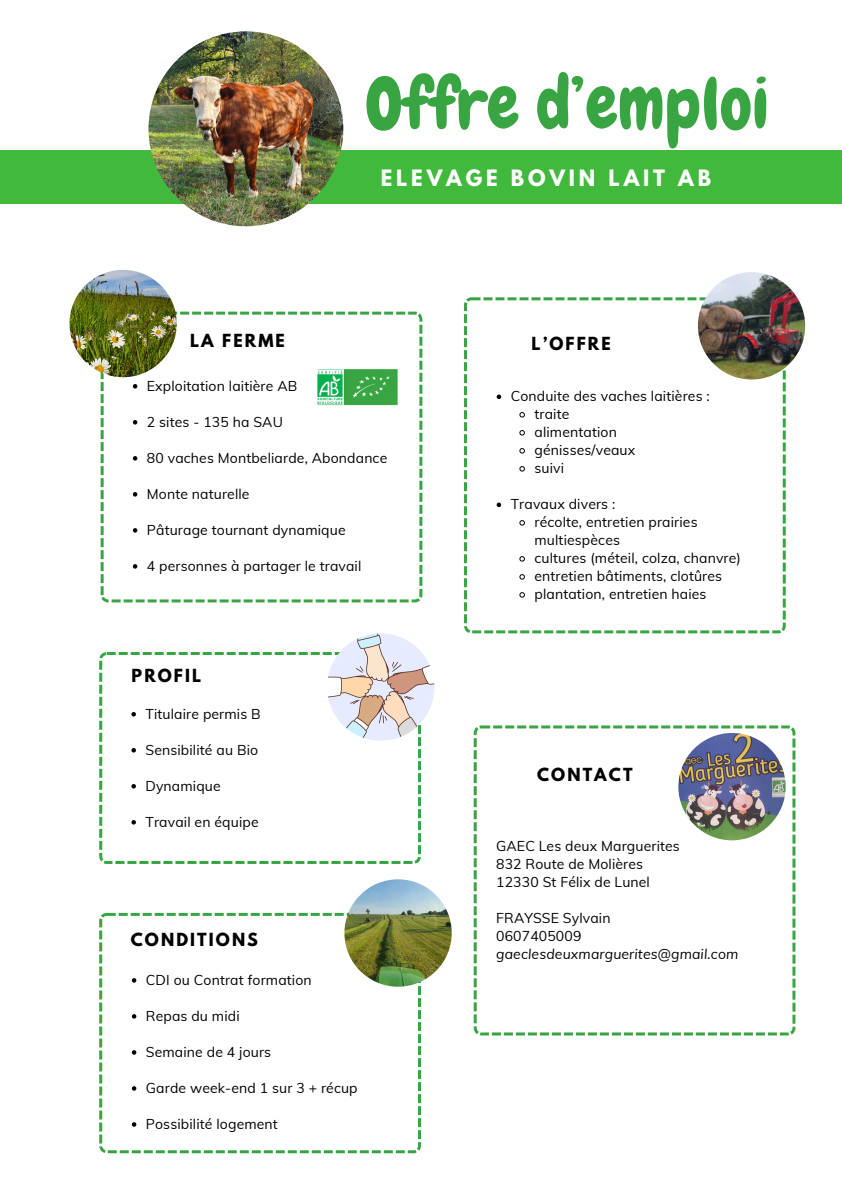
<style>
.page{position:relative;width:842px;height:1191px;background:#fff}
.page>*{position:absolute;margin:0;border:0;box-sizing:border-box;transform-origin:0 0}
.t1{font:72px "Chewy";color:#38a542}
.t2{font:700 20px "League Spartan";letter-spacing:.19em;color:#fff}
.t3{font:700 16px "League Spartan";letter-spacing:.13em;color:#000}
.t4{font:14px/18px "Muli";letter-spacing:.01em;color:#000}
.t5{font:italic 14px "Muli";letter-spacing:.01em;color:#000}
</style>
<div class="page">
<div style="left:0;top:150px;width:842px;height:53px;background:#41b93c"></div>
<img style="left:148px;top:31px;width:195px;height:195px;border-radius:50%">
<svg style="left:101px;top:311px;width:321px;height:291px"></svg>
<svg style="left:133px;top:384px;width:4px;height:4px"></svg>
<svg style="left:133px;top:420px;width:4px;height:4px"></svg>
<svg style="left:133px;top:456px;width:4px;height:4px"></svg>
<svg style="left:133px;top:492px;width:4px;height:4px"></svg>
<svg style="left:133px;top:528px;width:4px;height:4px"></svg>
<svg style="left:133px;top:564px;width:4px;height:4px"></svg>
<img style="left:69px;top:270px;width:108px;height:107px;border-radius:50%">
<img style="left:318px;top:361px;width:80px;height:53px">
<svg style="left:99px;top:652px;width:322px;height:211px"></svg>
<svg style="left:131px;top:712px;width:5px;height:4px"></svg>
<svg style="left:131px;top:748px;width:5px;height:4px"></svg>
<svg style="left:131px;top:784px;width:5px;height:4px"></svg>
<svg style="left:131px;top:820px;width:5px;height:4px"></svg>
<svg style="left:99px;top:912px;width:322px;height:240px"></svg>
<svg style="left:132px;top:978px;width:4px;height:4px"></svg>
<svg style="left:132px;top:1014px;width:4px;height:4px"></svg>
<svg style="left:132px;top:1050px;width:4px;height:4px"></svg>
<svg style="left:132px;top:1086px;width:4px;height:4px"></svg>
<svg style="left:132px;top:1122px;width:4px;height:4px"></svg>
<img style="left:344px;top:879px;width:108px;height:107px;border-radius:50%">
<svg style="left:474px;top:725px;width:321px;height:310px"></svg>
<img style="left:678px;top:733px;width:108px;height:107px;border-radius:50%">
<img style="left:327px;top:633px;width:107px;height:107px;border-radius:50%">
<svg style="left:464px;top:297px;width:322px;height:336px"></svg>
<img style="left:698px;top:272px;width:107px;height:107px;border-radius:50%">
<svg style="left:497px;top:394px;width:4px;height:5px"></svg>
<svg style="left:519px;top:411px;width:6px;height:7px"></svg>
<svg style="left:519px;top:429px;width:6px;height:7px"></svg>
<svg style="left:519px;top:447px;width:6px;height:7px"></svg>
<svg style="left:519px;top:465px;width:6px;height:7px"></svg>
<svg style="left:497px;top:502px;width:4px;height:5px"></svg>
<svg style="left:519px;top:519px;width:6px;height:7px"></svg>
<svg style="left:519px;top:555px;width:6px;height:7px"></svg>
<svg style="left:519px;top:573px;width:6px;height:7px"></svg>
<svg style="left:519px;top:591px;width:6px;height:7px"></svg>
<p class="t3" style="left:190px;top:332px;width:96px">LA FERME</p>
<p class="t1" style="left:365px;top:58px;width:406px">Offre d’emploi</p>
<p class="t2" style="left:381px;top:168px;width:332px">ELEVAGE BOVIN LAIT AB</p>
<p class="t3" style="left:532px;top:335px;width:81px">L’OFFRE</p>
<h1 class="t4" style="left:147px;top:376px;width:152px">Exploitation laitière AB</h1>
<h2 class="t4" style="left:147px;top:412px;width:138px">2 sites - 135 ha SAU</h2>
<p class="t4" style="left:147px;top:448px;width:242px">80 vaches Montbeliarde, Abondance</p>
<h3 class="t4" style="left:147px;top:484px;width:104px">Monte naturelle</h3>
<p class="t4" style="left:147px;top:520px;width:200px">Pâturage tournant dynamique</p>
<p class="t4" style="left:147px;top:556px;width:216px">4 personnes à partager le travail</p>
<p class="t3" style="left:132px;top:667px;width:71px">PROFIL</p>
<p class="t4" style="left:145px;top:704px;width:117px">Titulaire permis B</p>
<p class="t4" style="left:145px;top:740px;width:114px">Sensibilité au Bio</p>
<p class="t4" style="left:145px;top:776px;width:77px">Dynamique</p>
<h3 class="t4" style="left:145px;top:812px;width:115px">Travail en équipe</h3>
<p class="t3" style="left:131px;top:931px;width:129px">CONDITIONS</p>
<p class="t4" style="left:146px;top:970px;width:167px">CDI ou Contrat formation</p>
<p class="t4" style="left:146px;top:1006px;width:95px">Repas du midi</p>
<p class="t4" style="left:146px;top:1042px;width:127px">Semaine de 4 jours</p>
<h3 class="t4" style="left:146px;top:1078px;width:213px">Garde week-end 1 sur 3 + récup</h3>
<p class="t4" style="left:146px;top:1114px;width:133px">Possibilité logement</p>
<p class="t4" style="left:511px;top:387px;width:201px">Conduite des vaches laitières :</p>
<p class="t4" style="left:534px;top:405px;width:36px">traite</p>
<p class="t4" style="left:534px;top:423px;width:84px">alimentation</p>
<p class="t4" style="left:534px;top:441px;width:102px">génisses/veaux</p>
<p class="t4" style="left:534px;top:459px;width:31px">suivi</p>
<h3 class="t4" style="left:511px;top:495px;width:106px">Travaux divers :</h3>
<p class="t4" style="left:534px;top:513px;width:165px">récolte, entretien prairies multiespèces</p>
<p class="t4" style="left:534px;top:549px;width:208px">cultures (méteil, colza, chanvre)</p>
<p class="t4" style="left:534px;top:567px;width:189px">entretien bâtiments, clotûres</p>
<p class="t4" style="left:534px;top:585px;width:174px">plantation, entretien haies</p>
<p class="t3" style="left:537px;top:766px;width:97px">CONTACT</p>
<p class="t4" style="left:496px;top:836px;width:185px">GAEC Les deux Marguerites</p>
<p class="t4" style="left:496px;top:854px;width:149px">832 Route de Molières</p>
<p class="t4" style="left:496px;top:872px;width:155px">12330 St Félix de Lunel</p>
<p class="t4" style="left:496px;top:908px;width:116px">FRAYSSE Sylvain</p>
<h3 class="t4" style="left:496px;top:926px;width:87px">0607405009</h3>
<p class="t5" style="left:496px;top:944px;width:244px">gaeclesdeuxmarguerites@gmail.com</p>
</div>
